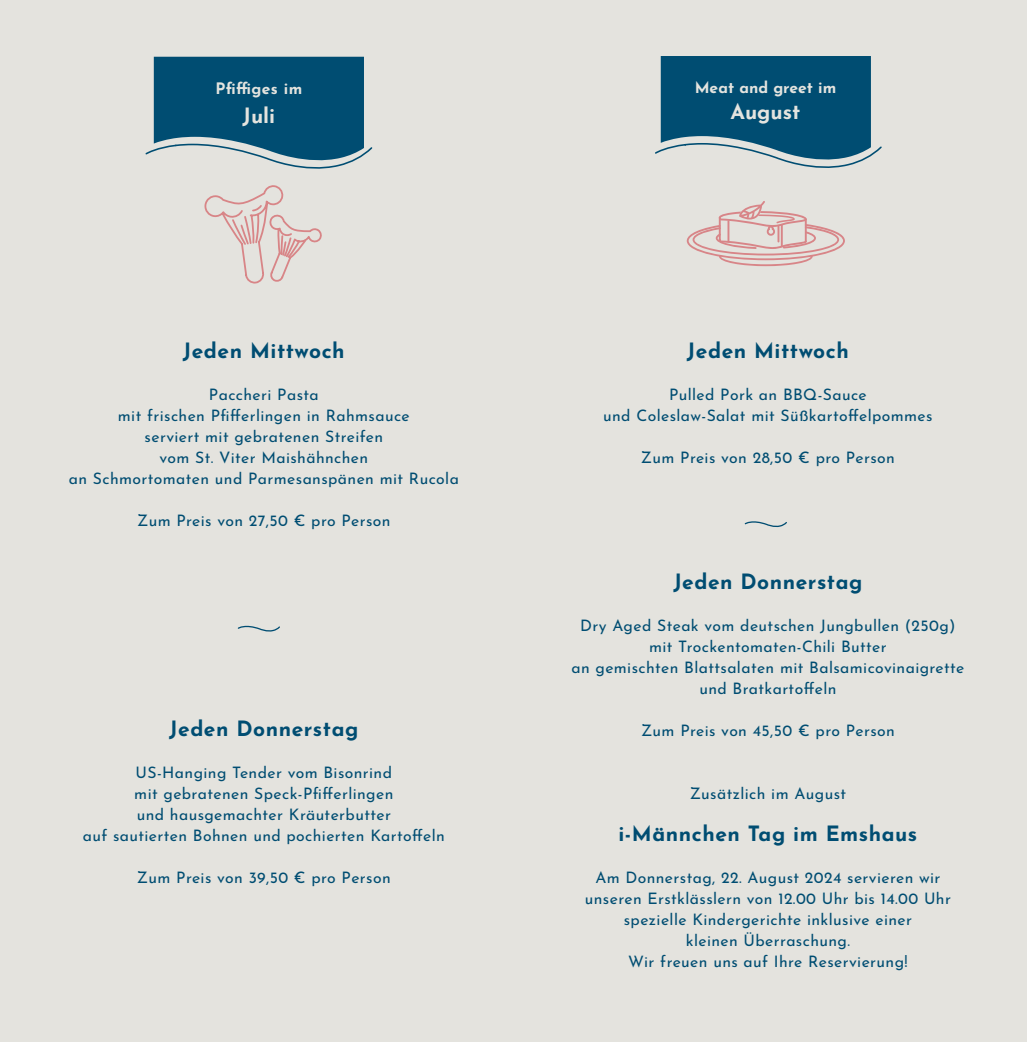
<style>
.page{position:relative;width:1027px;height:1042px;background:#e4e3de}
.page>*{position:absolute;margin:0;border:0;box-sizing:border-box;transform-origin:0 0}
.t1{font:700 21px "Josefin Sans";letter-spacing:.025em;color:#004d72}
.t2{font:700 21px "Josefin Sans";color:#e4e4df}
.t3{font:15.75px/21px "Josefin Sans";letter-spacing:.025em;color:#004d72;text-align:center}
.t4{font:700 15.75px "Josefin Sans";color:#e4e4df}
</style>
<div class="page">
<svg style="left:237px;top:625px;width:43px;height:7px"></svg>
<svg style="left:145px;top:57px;width:228px;height:227px"></svg>
<svg style="left:744px;top:521px;width:43px;height:6px"></svg>
<svg style="left:655px;top:56px;width:227px;height:112px"></svg>
<svg style="left:687px;top:201px;width:158px;height:65px"></svg>
<p class="t4" style="left:215px;top:77px;width:89px">Pfiffiges im</p>
<h1 class="t2" style="left:243px;top:100px;width:34px">Juli</h1>
<h1 class="t1" style="left:183px;top:335px;width:163px">Jeden Mittwoch</h1>
<p class="t3" style="left:69px;top:382px;width:392px">Paccheri Pasta<br>mit frischen Pfifferlingen in Rahmsauce<br>serviert mit gebratenen Streifen<br>vom St. Viter Maishähnchen<br>an Schmortomaten und Parmesanspänen mit Rucola</p>
<p class="t3" style="left:137px;top:508px;width:255px">Zum Preis von 27,50 € pro Person</p>
<h1 class="t1" style="left:169px;top:713px;width:191px">Jeden Donnerstag</h1>
<p class="t3" style="left:83px;top:760px;width:364px">US-Hanging Tender vom Bisonrind<br>mit gebratenen Speck-Pfifferlingen<br>und hausgemachter Kräuterbutter<br>auf sautierten Bohnen und pochierten Kartoffeln</p>
<p class="t3" style="left:137px;top:865px;width:255px">Zum Preis von 39,50 € pro Person</p>
<p class="t4" style="left:695px;top:76px;width:143px">Meat and greet im</p>
<h1 class="t2" style="left:730px;top:96px;width:72px">August</h1>
<h1 class="t1" style="left:687px;top:335px;width:163px">Jeden Mittwoch</h1>
<p class="t3" style="left:603px;top:382px;width:331px">Pulled Pork an BBQ-Sauce<br>und Coleslaw-Salat mit Süßkartoffelpommes</p>
<p class="t3" style="left:641px;top:445px;width:256px">Zum Preis von 28,50 € pro Person</p>
<h1 class="t1" style="left:673px;top:566px;width:191px">Jeden Donnerstag</h1>
<p class="t3" style="left:571px;top:613px;width:394px">Dry Aged Steak vom deutschen Jungbullen (250g) mit Trockentomaten-Chili Butter<br>an gemischten Blattsalaten mit Balsamicovinaigrette und Bratkartoffeln</p>
<p class="t3" style="left:641px;top:718px;width:255px">Zum Preis von 45,50 € pro Person</p>
<p class="t3" style="left:690px;top:781px;width:158px">Zusätzlich im August</p>
<h1 class="t1" style="left:618px;top:818px;width:300px">i-Männchen Tag im Emshaus</h1>
<p class="t3" style="left:585px;top:865px;width:368px">Am Donnerstag, 22. August 2024 servieren wir unseren Erstklässlern von 12.00 Uhr bis 14.00 Uhr spezielle Kindergerichte inklusive einer<br>kleinen Überraschung.<br>Wir freuen uns auf Ihre Reservierung!</p>
</div>
